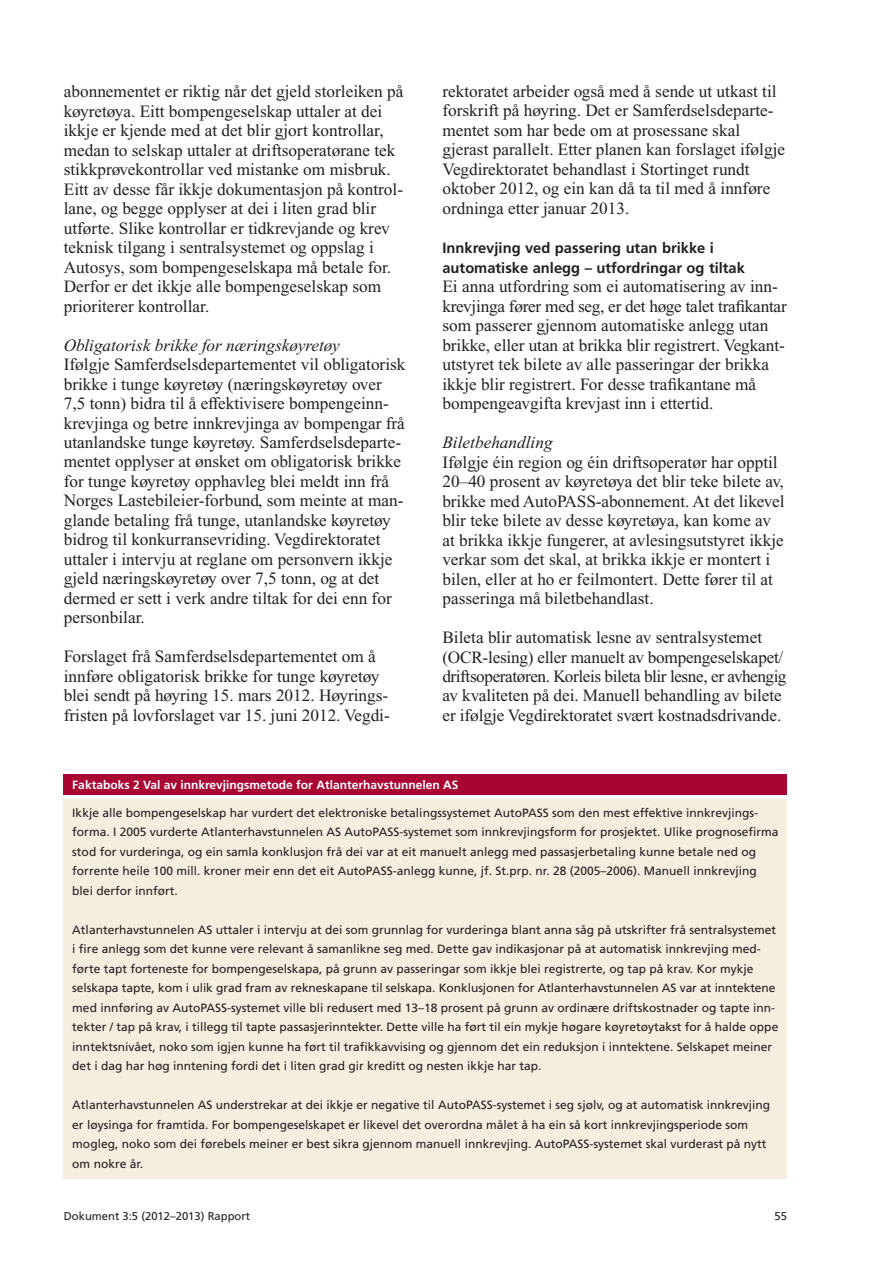
<style>
.page{position:relative;width:893px;height:1263px;background:#fff}
.page>*{position:absolute;margin:0;border:0;box-sizing:border-box;transform-origin:0 0}
.t1{font:17.25px/19.5px "Times New Roman PS Std";color:#231f20}
.t2{font:italic 17.25px "Times New Roman PS Std";color:#231f20}
.t3{font:700 14.7px/19.5px "Frutiger LT Std";color:#231f20}
.t4{font:12px/19.5px "Frutiger LT Std";color:#231f20}
.t5{font:700 12px "Frutiger LT Std";color:#fff}
.t6{font:11.25px "Frutiger LT Std";color:#231f20}
</style>
<div class="page">
<div style="left:64px;top:774px;width:723px;height:21px;background:#a90432"></div>
<div style="left:64px;top:799px;width:723px;height:379px;background:#f5eedf"></div>
<p class="t1" style="left:64px;top:83px;width:341px">abonnementet er riktig når det gjeld storleiken på køyretøya. Eitt bompengeselskap uttaler at dei ikkje er kjende med at det blir gjort kontrollar, medan to selskap uttaler at driftsoperatørane tek stikkprøvekontrollar ved mistanke om misbruk.<br>Eitt av desse får ikkje dokumentasjon på kontrol&shy;lane, og begge opplyser at dei i liten grad blir utførte. Slike kontrollar er tidkrevjande og krev teknisk tilgang i sentralsystemet og oppslag i Autosys, som bompengeselskapa må betale for.<br>Derfor er det ikkje alle bompengeselskap som prioriterer kontrollar.</p>
<p class="t2" style="left:64px;top:339px;width:277px">Obligatorisk brikke for næringskøyretøy</p>
<p class="t1" style="left:64px;top:356px;width:343px">Ifølgje Samferdselsdepartementet vil obligatorisk brikke i tunge køyretøy (næringskøyretøy over 7,5 tonn) bidra til å effektivisere bompengeinn&shy;krevjinga og betre innkrevjinga av bompengar frå utanlandske tunge køyretøy. Samferdselsdeparte&shy;mentet opplyser at ønsket om obligatorisk brikke for tunge køyretøy opphavleg blei meldt inn frå Norges Lastebileier-forbund, som meinte at man&shy;glande betaling frå tunge, utanlandske køyretøy bidrog til konkurransevriding. Vegdirektoratet uttaler i intervju at reglane om personvern ikkje gjeld næringskøyretøy over 7,5 tonn, og at det dermed er sett i verk andre tiltak for dei enn for personbilar.</p>
<p class="t1" style="left:64px;top:649px;width:327px">Forslaget frå Samferdselsdepartementet om å innføre obligatorisk brikke for tunge køyretøy blei sendt på høyring 15. mars 2012. Høyrings&shy;fristen på lovforslaget var 15. juni 2012. Vegdi-</p>
<p class="t1" style="left:442px;top:83px;width:344px">rektoratet arbeider også med å sende ut utkast til forskrift på høyring. Det er Samferdselsdeparte&shy;mentet som har bede om at prosessane skal gjerast parallelt. Etter planen kan forslaget ifølgje Vegdirektoratet behandlast i Stortinget rundt oktober 2012, og ein kan då ta til med å innføre ordninga etter januar 2013.</p>
<p class="t3" style="left:442px;top:239px;width:304px">Innkrevjing ved passering utan brikke i automatiske anlegg – utfordringar og tiltak</p>
<p class="t1" style="left:442px;top:278px;width:346px">Ei anna utfordring som ei automatisering av inn&shy;krevjinga fører med seg, er det høge talet trafikantar som passerer gjennom automatiske anlegg utan brikke, eller utan at brikka blir registrert. Vegkant&shy;utstyret tek bilete av alle passeringar der brikka ikkje blir registrert. For desse trafikantane må bompengeavgifta krevjast inn i ettertid.</p>
<p class="t2" style="left:442px;top:436px;width:112px">Biletbehandling</p>
<p class="t1" style="left:442px;top:454px;width:343px">Ifølgje éin region og éin driftsoperatør har opptil 20–40 prosent av køyretøya det blir teke bilete av, brikke med AutoPASS-abonnement. At det likevel blir teke bilete av desse køyretøya, kan kome av at brikka ikkje fungerer, at avlesingsutstyret ikkje verkar som det skal, at brikka ikkje er montert i bilen, eller at ho er feilmontert. Dette fører til at passeringa må biletbehandlast.</p>
<p class="t1" style="left:442px;top:629px;width:345px">Bileta blir automatisk lesne av sentralsystemet (OCR-lesing) eller manuelt av bompengeselskapet/ driftsoperatøren. Korleis bileta blir lesne, er avhengig av kvaliteten på dei. Manuell behandling av bilete er ifølgje Vegdirektoratet svært kostnads drivande.</p>
<p class="t5" style="left:72px;top:780px;width:387px">Faktaboks 2 Val av innkrevjingsmetode for Atlanterhavstunnelen AS</p>
<p class="t4" style="left:72px;top:804px;width:707px">Ikkje alle bompengeselskap har vurdert det elektroniske betalingssystemet AutoPASS som den mest effektive innkrevjings&shy;forma. I 2005 vurderte Atlanterhavstunnelen AS AutoPASS-systemet som innkrevjingsform for prosjektet. Ulike prognosefirma stod for vurderinga, og ein samla konklusjon frå dei var at eit manuelt anlegg med passasjerbetaling kunne betale ned og forrente heile 100 mill. kroner meir enn det eit AutoPASS-anlegg kunne, jf. St.prp. nr. 28 (2005–2006). Manuell innkrevjing blei derfor innført.</p>
<p class="t4" style="left:72px;top:921px;width:707px">Atlanterhavstunnelen AS uttaler i intervju at dei som grunnlag for vurderinga blant anna såg på utskrifter frå sentralsystemet i fire anlegg som det kunne vere relevant å samanlikne seg med. Dette gav indikasjonar på at automatisk innkrevjing med&shy;førte tapt forteneste for bompengeselskapa, på grunn av passeringar som ikkje blei registrerte, og tap på krav. Kor mykje selskapa tapte, kom i ulik grad fram av rekneskapane til selskapa. Konklusjonen for Atlanterhavstunnelen AS var at inntektene med innføring av AutoPASS-systemet ville bli redusert med 13–18 prosent på grunn av ordinære driftskostnader og tapte inn&shy;tekter / tap på krav, i tillegg til tapte passasjerinntekter. Dette ville ha ført til ein mykje høgare køyretøytakst for å halde oppe inntektsnivået, noko som igjen kunne ha ført til trafikkavvising og gjennom det ein reduksjon i inntektene. Selskapet meiner det i dag har høg inntening fordi det i liten grad gir kreditt og nesten ikkje har tap.</p>
<p class="t4" style="left:72px;top:1096px;width:699px">Atlanterhavstunnelen AS understrekar at dei ikkje er negative til AutoPASS-systemet i seg sjølv, og at automatisk innkrevjing er løysinga for framtida. For bompengeselskapet er likevel det overordna målet å ha ein så kort innkrevjingsperiode som mogleg, noko som dei førebels meiner er best sikra gjennom manuell innkrevjing. AutoPASS-systemet skal vurderast på nytt om nokre år.</p>
<p class="t6" style="left:64px;top:1212px;width:188px">Dokument 3:5 (2012–2013) Rapport</p>
<p class="t6" style="left:774px;top:1212px;width:14px">55</p>
</div>
